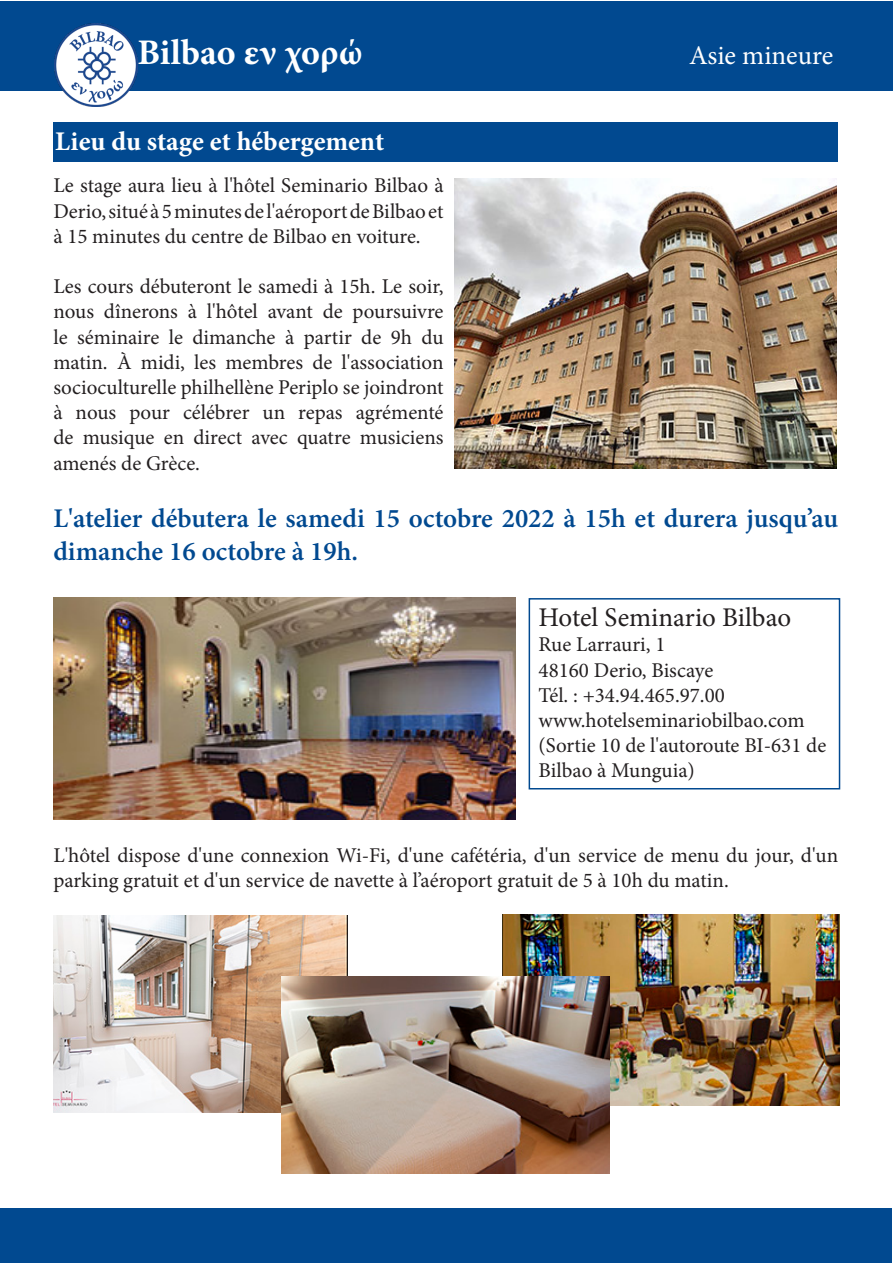
<style>
.page{position:relative;width:893px;height:1263px;background:#fff}
.page>*{position:absolute;margin:0;border:0;box-sizing:border-box;transform-origin:0 0}
.t1{font:700 36px "Minion Pro";color:#fff}
.t2{font:600 27px/32.4px "Minion Pro";color:#014990}
.t3{font:700 27px "Minion Pro";color:#fff}
.t4{font:27px "Minion Pro";color:#231f20}
.t5{font:27px "Minion Pro";color:#fff}
.t6{font:21px/25.2px "Minion Pro";color:#231f20}
</style>
<div class="page">
<div style="left:0;top:1px;width:893px;height:89px;background:#014990"></div>
<div style="left:53px;top:122px;width:785px;height:39px;background:#014990"></div>
<img style="left:53px;top:597px;width:463px;height:222px">
<img style="left:454px;top:178px;width:382px;height:291px">
<div style="left:0;top:1209px;width:891px;height:54px;background:#014990"></div>
<div style="left:529px;top:598px;width:311px;height:191px;border:2px solid #014990"></div>
<img style="left:55px;top:24px;width:82px;height:82px">
<img style="left:502px;top:914px;width:338px;height:192px">
<img style="left:53px;top:915px;width:294px;height:197px">
<img style="left:282px;top:977px;width:327px;height:196px">
<p class="t1" style="left:137px;top:27px;width:226px">Bilbao εν χορώ</p>
<p class="t5" style="left:689px;top:37px;width:145px">Asie mineure</p>
<p class="t3" style="left:55px;top:123px;width:330px">Lieu du stage et hébergement</p>
<p class="t6" style="left:53px;top:173px;width:392px;text-align:justify">Le stage aura lieu à l'hôtel Seminario Bilbao à Derio, situé à 5 minutes de l'aéroport de Bilbao et à 15 minutes du centre de Bilbao en voiture.</p>
<p class="t6" style="left:53px;top:274px;width:392px;text-align:justify">Les cours débuteront le samedi à 15h. Le soir, nous dînerons à l'hôtel avant de poursuivre le séminaire le dimanche à partir de 9h du matin. À midi, les membres de l'association socioculturelle philhellène Periplo se joindront à nous pour célébrer un repas agrémenté de musique en direct avec quatre musiciens amenés de Grèce.</p>
<p class="t2" style="left:53px;top:502px;width:786px">L'atelier débutera le samedi 15 octobre 2022 à 15h et durera jusqu’au dimanche 16 octobre à 19h.</p>
<p class="t4" style="left:539px;top:599px;width:254px">Hotel Seminario Bilbao</p>
<p class="t6" style="left:539px;top:632px;width:128px">Rue Larrauri, 1</p>
<p class="t6" style="left:539px;top:657px;width:267px">48160 Derio, Biscaye<br>Tél. : +34.94.465.97.00 www.hotelseminariobilbao.com</p>
<p class="t6" style="left:539px;top:733px;width:289px">(Sortie 10 de l'autoroute BI-631 de<br>Bilbao à Munguia)</p>
<p class="t6" style="left:53px;top:843px;width:786px">L'hôtel dispose d'une connexion Wi-Fi, d'une cafétéria, d'un service de menu du jour, d'un parking gratuit et d'un service de navette à l’aéroport gratuit de 5 à 10h du matin.</p>
</div>
